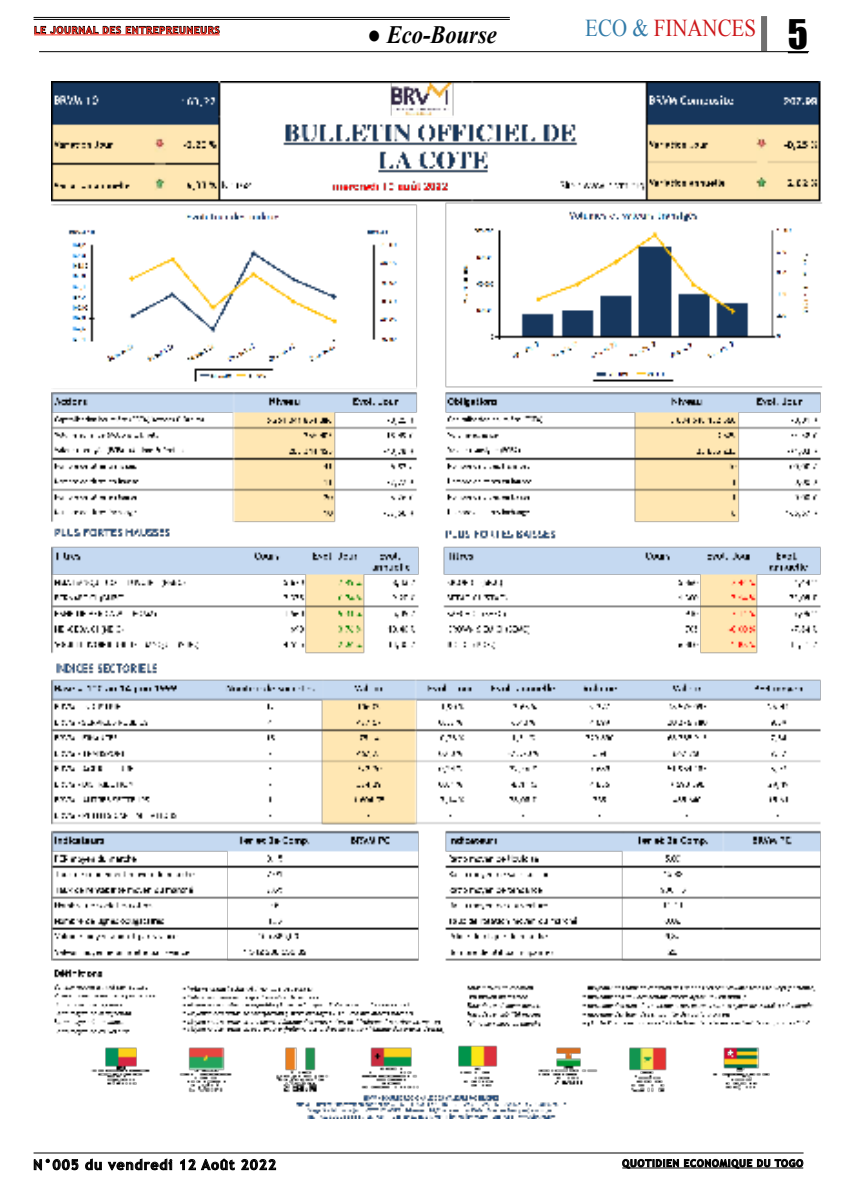
<style>
.page{position:relative;width:842px;height:1191px;background:#fff}
.page>*{position:absolute;margin:0;border:0;box-sizing:border-box;transform-origin:0 0}
.t1{font:37.5px "Impact";color:#000}
.t2{font:italic 700 25px "Times New Roman";color:#000;scale:.9 1}
.t3{font:24.2px "Times New Roman";color:#cd171a;scale:.86 1}
.t4{font:700 14px "Trebuchet MS";letter-spacing:.07em;color:#000}
.t5{font:700 10px "Trebuchet MS";letter-spacing:.07em;color:#ff2e20}
.t6{font:700 10px "Trebuchet MS";letter-spacing:.07em;color:#000}
.s1{color:#337ca9}
.s2{font-family:"Trebuchet"}
</style>
<div class="page">
<hr style="left:34px;top:17px;width:476px;height:1px;background:#000">
<hr style="left:34px;top:19px;width:476px;height:1px;background:#000">
<hr style="left:39px;top:51px;width:770px;height:1px;background:#000">
<hr style="left:788px;top:51px;width:20px;height:2px;background:#000">
<div style="left:761px;top:16px;width:6px;height:35px;background:#706f6f"></div>
<hr style="left:34px;top:34px;width:186px;height:1px;background:#ff2e20">
<svg style="left:34px;top:26px;width:186px;height:8px"></svg>
<svg style="left:622px;top:1158px;width:181px;height:10px"></svg>
<svg style="left:34px;top:1158px;width:44px;height:12px"></svg>
<svg style="left:85px;top:1158px;width:17px;height:12px"></svg>
<svg style="left:108px;top:1158px;width:64px;height:12px"></svg>
<svg style="left:180px;top:1158px;width:55px;height:12px"></svg>
<svg style="left:241px;top:1159px;width:35px;height:11px"></svg>
<hr style="left:34px;top:1152px;width:769px;height:1px;background:#000">
<img style="left:52px;top:82px;width:770px;height:1036px">
<p class="t5" style="left:34px;top:24px;width:187px">LE JOURNAL DES ENTREPREUNEURS</p>
<h3 class="t3" style="left:585px;top:11px;width:200px"><span class="s1">ECO &amp;</span> FINANCES</h3>
<h2 class="t2" style="left:368px;top:17px;width:145px"><span class="s2">●</span> Eco-Bourse</h2>
<h1 class="t1" style="left:788px;top:5px;width:22px">5</h1>
<h3 class="t4" style="left:33px;top:1155px;width:244px">N°005 du vendredi 12 Août 2022</h3>
<p class="t6" style="left:622px;top:1156px;width:182px">QUOTIDIEN ECONOMIQUE DU TOGO</p>
</div>
